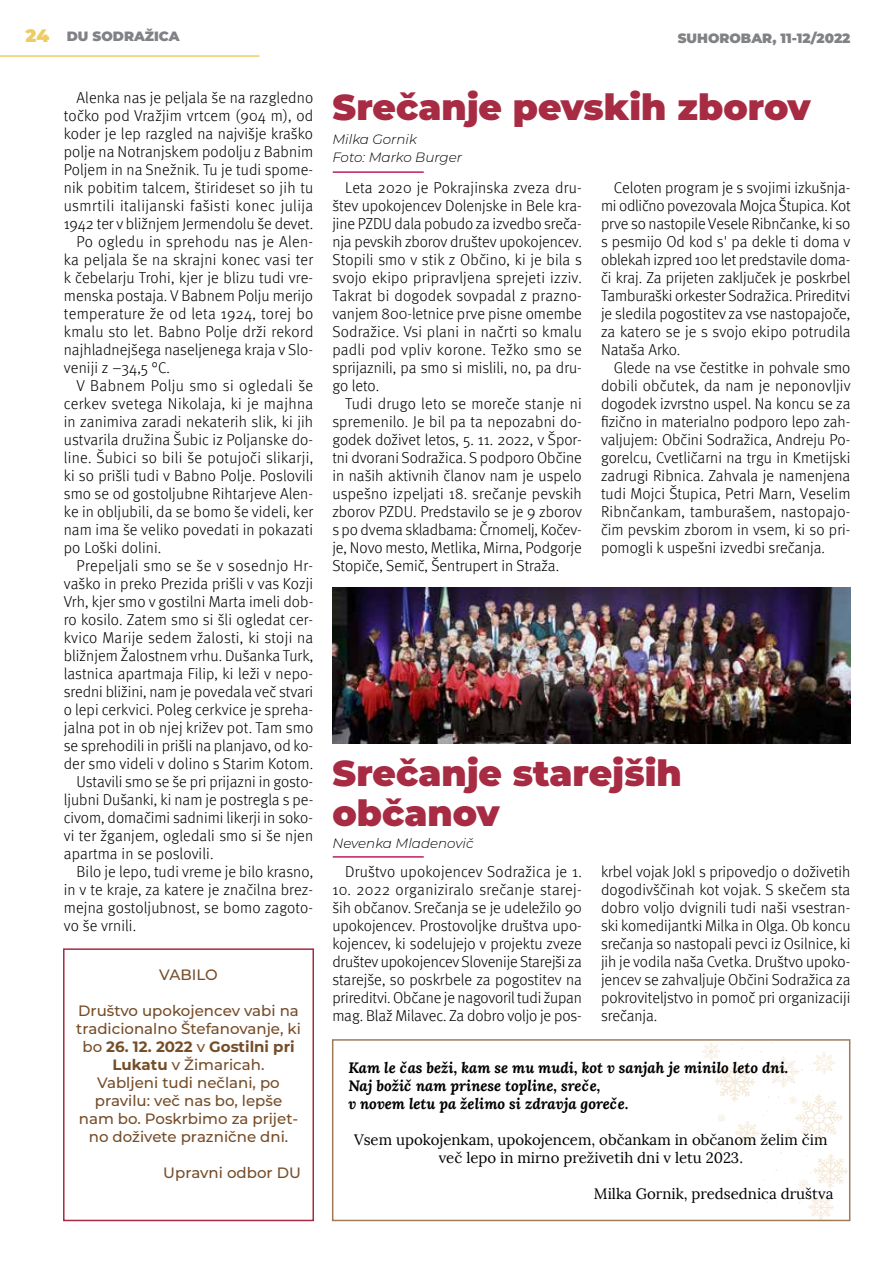
<style>
.page{position:relative;width:893px;height:1263px;background:#fff}
.page>*{position:absolute;margin:0;border:0;box-sizing:border-box;transform-origin:0 0}
.t1{font:900 36px/40.5px "Montserrat";color:#a62b43}
.t2{font:300 15.75px/18px "Meta Pro";letter-spacing:.005em;color:#000;text-align:justify}
.t3{font:300 15.75px "Meta Pro";letter-spacing:.025em;color:#000}
.t4{font:500 15px/18px "Montserrat";color:#754d29;text-align:center}
.t5{font:15px/18px "Lora";color:#000;text-align:center}
.t6{font:italic 700 15px/18px "Lora";color:#000}
.t7{font:italic 300 13.5px/18px "Montserrat";color:#000}
.t8{font:900 13.5px "Montserrat";color:#808285}
.s1{font-size:18px;color:#edcd63}
.s2{font-weight:700}
</style>
<div class="page">
<hr style="left:0;top:55px;width:259px;height:2px;background:#edcd63">
<img style="left:333px;top:588px;width:517px;height:156px">
<hr style="left:333px;top:171px;width:91px;height:2px;background:#bf1e61">
<hr style="left:333px;top:856px;width:91px;height:2px;background:#bf1e61">
<div style="left:63px;top:948px;width:251px;height:273px;border:2px solid #a62b43"></div>
<svg style="left:702px;top:1042px;width:145px;height:176px"></svg>
<div style="left:332px;top:1039px;width:518px;height:182px;border:2px solid #9f7b57"></div>
<p class="t8" style="left:26px;top:26px;width:156px"><span class="s1">24</span> DU SODRAŽICA</p>
<p class="t8" style="left:678px;top:28px;width:174px">SUHOROBAR, 11-12/2022</p>
<p class="t2" style="left:77px;top:88px;width:238px">Alenka nas je peljala še na razgledno</p>
<p class="t2" style="left:64px;top:106px;width:251px">točko pod Vražjim vrtcem (904 m), od</p>
<p class="t2" style="left:64px;top:124px;width:251px">koder je lep razgled na najvišje kraško</p>
<p class="t2" style="left:64px;top:142px;width:251px">polje na Notranjskem podolju z Babnim</p>
<p class="t2" style="left:64px;top:160px;width:251px">Poljem in na Snežnik. Tu je tudi spome-</p>
<p class="t2" style="left:64px;top:178px;width:251px">nik pobitim talcem, štirideset so jih tu</p>
<p class="t3" style="left:64px;top:194px;width:251px">usmrtili italijanski fašisti konec julija</p>
<p class="t2" style="left:64px;top:214px;width:251px">1942 ter v bližnjem Jermendolu še devet.</p>
<p class="t3" style="left:77px;top:230px;width:238px">Po ogledu in sprehodu nas je Alen-</p>
<p class="t2" style="left:64px;top:250px;width:251px">ka peljala še na skrajni konec vasi ter</p>
<p class="t2" style="left:64px;top:268px;width:251px">k čebelarju Trohi, kjer je blizu tudi vre-</p>
<p class="t2" style="left:64px;top:286px;width:251px">menska postaja. V Babnem Polju merijo</p>
<p class="t3" style="left:64px;top:302px;width:251px">temperature že od leta 1924, torej bo</p>
<p class="t2" style="left:64px;top:322px;width:251px">kmalu sto let. Babno Polje drži rekord</p>
<p class="t2" style="left:64px;top:340px;width:251px">najhladnejšega naseljenega kraja v Slo-</p>
<p class="t2" style="left:64px;top:358px;width:108px">veniji z –34,5 °C.</p>
<p class="t3" style="left:77px;top:374px;width:238px">V Babnem Polju smo si ogledali še</p>
<p class="t2" style="left:64px;top:394px;width:251px">cerkev svetega Nikolaja, ki je majhna</p>
<p class="t2" style="left:64px;top:412px;width:251px">in zanimiva zaradi nekaterih slik, ki jih</p>
<p class="t2" style="left:64px;top:430px;width:251px">ustvarila družina Šubic iz Poljanske do-</p>
<p class="t2" style="left:64px;top:448px;width:251px">line. Šubici so bili še potujoči slikarji,</p>
<p class="t2" style="left:64px;top:466px;width:251px">ki so prišli tudi v Babno Polje. Poslovili</p>
<p class="t2" style="left:64px;top:484px;width:251px">smo se od gostoljubne Rihtarjeve Alen-</p>
<p class="t2" style="left:64px;top:502px;width:251px">ke in obljubili, da se bomo še videli, ker</p>
<p class="t2" style="left:64px;top:520px;width:251px">nam ima še veliko povedati in pokazati</p>
<p class="t2" style="left:64px;top:538px;width:99px">po Loški dolini.</p>
<p class="t3" style="left:77px;top:554px;width:238px">Prepeljali smo se še v sosednjo Hr-</p>
<p class="t2" style="left:64px;top:574px;width:251px">vaško in preko Prezida prišli v vas Kozji</p>
<p class="t2" style="left:64px;top:592px;width:251px">Vrh, kjer smo v gostilni Marta imeli dob-</p>
<p class="t2" style="left:64px;top:610px;width:251px">ro kosilo. Zatem smo si šli ogledat cer-</p>
<p class="t2" style="left:64px;top:628px;width:251px">kvico Marije sedem žalosti, ki stoji na</p>
<p class="t2" style="left:64px;top:646px;width:251px">bližnjem Žalostnem vrhu. Dušanka Turk,</p>
<p class="t2" style="left:64px;top:664px;width:251px">lastnica apartmaja Filip, ki leži v nepo-</p>
<p class="t2" style="left:64px;top:682px;width:251px">sredni bližini, nam je povedala več stvari</p>
<p class="t2" style="left:64px;top:700px;width:251px">o lepi cerkvici. Poleg cerkvice je spreha-</p>
<p class="t2" style="left:64px;top:718px;width:251px">jalna pot in ob njej križev pot. Tam smo</p>
<p class="t2" style="left:64px;top:736px;width:251px">se sprehodili in prišli na planjavo, od ko-</p>
<p class="t2" style="left:64px;top:754px;width:251px">der smo videli v dolino s Starim Kotom.</p>
<p class="t2" style="left:77px;top:772px;width:238px">Ustavili smo se še pri prijazni in gosto-</p>
<p class="t2" style="left:64px;top:790px;width:251px">ljubni Dušanki, ki nam je postregla s pe-</p>
<p class="t2" style="left:64px;top:808px;width:251px">civom, domačimi sadnimi likerji in soko-</p>
<p class="t2" style="left:64px;top:826px;width:251px">vi ter žganjem, ogledali smo si še njen</p>
<p class="t2" style="left:64px;top:844px;width:151px">apartma in se poslovili.</p>
<p class="t2" style="left:77px;top:862px;width:238px">Bilo je lepo, tudi vreme je bilo krasno,</p>
<p class="t2" style="left:64px;top:880px;width:251px">in v te kraje, za katere je značilna brez-</p>
<p class="t2" style="left:64px;top:898px;width:251px">mejna gostoljubnost, se bomo zagoto-</p>
<p class="t2" style="left:64px;top:916px;width:74px">vo še vrnili.</p>
<p class="t4" style="left:159px;top:965px;width:60px">VABILO</p>
<p class="t4" style="left:76px;top:1001px;width:226px">Društvo upokojencev vabi na tradicionalno Štefanovanje, ki bo <span class="s2">26. 12. 2022</span> v <span class="s2">Gostilni pri<br>Lukatu</span> v Žimaricah.<br>Vabljeni tudi nečlani, po pravilu: več nas bo, lepše nam bo. Poskrbimo za prijet&shy;no doživete praznične dni.</p>
<p class="t4" style="left:163px;top:1163px;width:139px">Upravni odbor DU</p>
<h1 class="t1" style="left:332px;top:85px;width:480px">Srečanje pevskih zborov</h1>
<p class="t7" style="left:332px;top:130px;width:131px">Milka Gornik<br>Foto: Marko Burger</p>
<p class="t2" style="left:332px;top:178px;width:251px;text-indent:13px">Leta 2020 je Pokrajinska zveza dru&shy;štev upokojencev Dolenjske in Bele kra&shy;jine PZDU dala pobudo za izvedbo sreča&shy;nja pevskih zborov društev upokojencev.<br>Stopili smo v stik z Občino, ki je bila s svojo ekipo pripravljena sprejeti izziv.<br>Takrat bi dogodek sovpadal z prazno&shy;vanjem 800-letnice prve pisne omembe Sodražice. Vsi plani in načrti so kmalu padli pod vpliv korone. Težko smo se sprijaznili, pa smo si mislili, no, pa dru&shy;go leto.</p>
<p class="t2" style="left:332px;top:394px;width:251px;text-indent:13px">Tudi drugo leto se moreče stanje ni spremenilo. Je bil pa ta nepozabni do&shy;godek doživet letos, 5. 11. 2022, v Špor&shy;tni dvorani Sodražica. S podporo Občine in naših aktivnih članov nam je uspelo uspešno izpeljati 18. srečanje pevskih zborov PZDU. Predstavilo se je 9 zborov s po dvema skladbama: Črnomelj, Kočev&shy;je, Novo mesto, Metlika, Mirna, Podgorje Stopiče, Semič, Šentrupert in Straža.</p>
<p class="t2" style="left:601px;top:178px;width:251px;text-indent:13px">Celoten program je s svojimi izkušnja&shy;mi odlično povezovala Mojca Štupica. Kot prve so nastopile Vesele Ribnčanke, ki so s pesmijo Od kod s' pa dekle ti doma v oblekah izpred 100 let predstavile doma&shy;či kraj. Za prijeten zaključek je poskrbel Tamburaški orkester Sodražica. Prireditvi je sledila pogostitev za vse nastopajoče, za katero se je s svojo ekipo potrudila Nataša Arko.</p>
<p class="t2" style="left:601px;top:358px;width:251px;text-indent:13px">Glede na vse čestitke in pohvale smo dobili občutek, da nam je neponovljiv dogodek izvrstno uspel. Na koncu se za fizično in materialno podporo lepo zah&shy;valjujem: Občini Sodražica, Andreju Po&shy;gorelcu, Cvetličarni na trgu in Kmetijski zadrugi Ribnica. Zahvala je namenjena tudi Mojci Štupica, Petri Marn, Veselim Ribnčankam, tamburašem, nastopajo&shy;čim pevskim zborom in vsem, ki so pri&shy;pomogli k uspešni izvedbi srečanja.</p>
<h1 class="t1" style="left:332px;top:751px;width:351px">Srečanje starejših občanov</h1>
<p class="t7" style="left:332px;top:834px;width:143px">Nevenka Mladenovič</p>
<p class="t2" style="left:345px;top:862px;width:238px">Društvo upokojencev Sodražica je 1.</p>
<p class="t2" style="left:332px;top:880px;width:251px">10. 2022 organiziralo srečanje starej&shy;ših občanov. Srečanja se je udeležilo 90 upokojencev. Prostovoljke društva upo&shy;kojencev, ki sodelujejo v projektu zveze društev upokojencev Slovenije Starejši za starejše, so poskrbele za pogostitev na prireditvi. Občane je nagovoril tudi župan mag. Blaž Milavec. Za dobro voljo je pos-</p>
<p class="t2" style="left:601px;top:862px;width:251px">krbel vojak Jokl s pripovedjo o doživetih dogodivščinah kot vojak. S skečem sta dobro voljo dvignili tudi naši vsestran&shy;ski komedijantki Milka in Olga. Ob koncu srečanja so nastopali pevci iz Osilnice, ki jih je vodila naša Cvetka. Društvo upoko&shy;jencev se zahvaljuje Občini Sodražica za pokroviteljstvo in pomoč pri organizaciji srečanja.</p>
<p class="t6" style="left:348px;top:1058px;width:442px">Kam le čas beži, kam se mu mudi, kot v sanjah je minilo leto dni.<br>Naj božič nam prinese topline, sreče,<br>v novem letu pa želimo si zdravja goreče.</p>
<p class="t5" style="left:354px;top:1130px;width:475px">Vsem upokojenkam, upokojencem, občankam in občanom želim čim več lepo in mirno preživetih dni v letu 2023.</p>
<p class="t5" style="left:594px;top:1184px;width:241px">Milka Gornik, predsednica društva</p>
</div>
